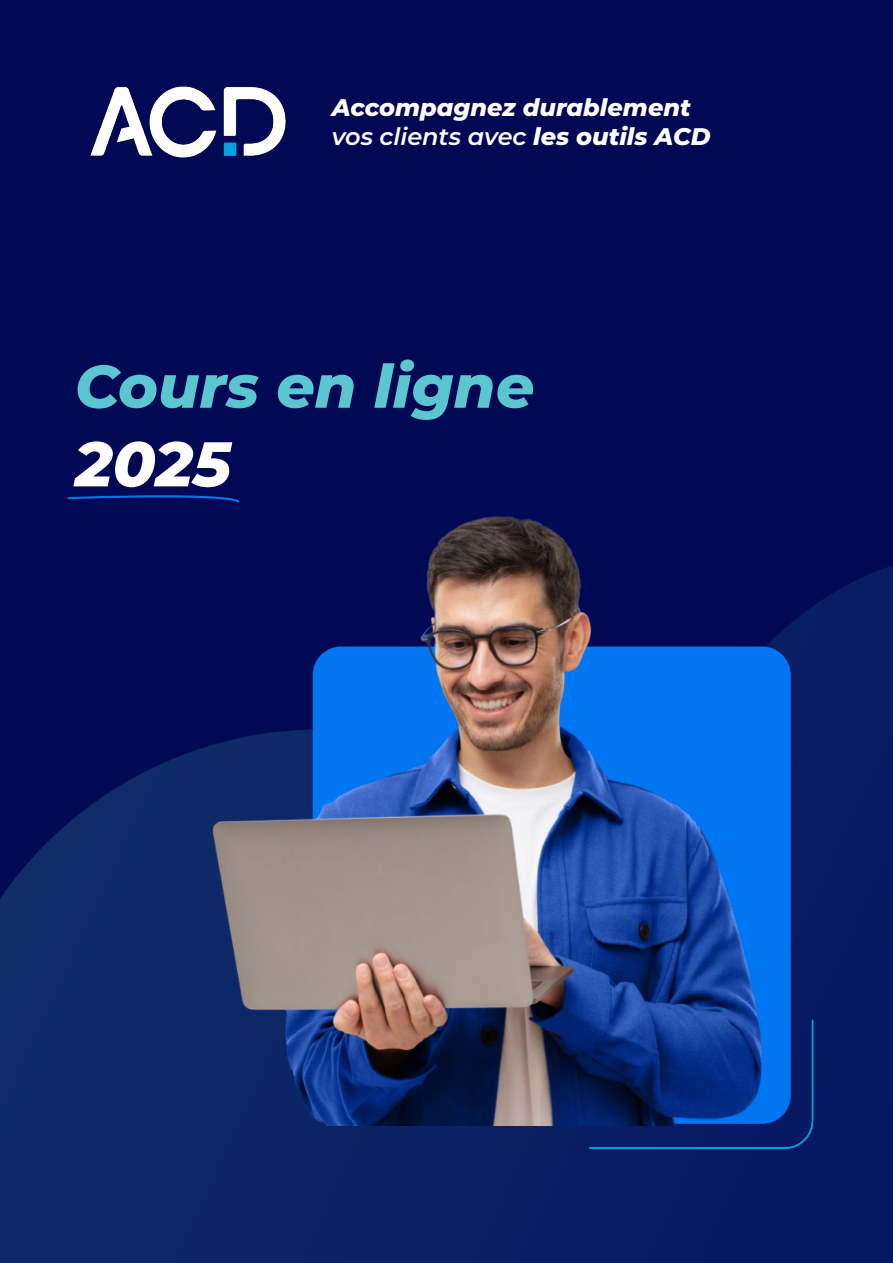
<style>
.page{position:relative;width:893px;height:1263px;background:#fff}
.page>*{position:absolute;margin:0;border:0;box-sizing:border-box;transform-origin:0 0}
.t1{font:italic 800 63px "Montserrat";color:#fff}
.t2{font:italic 800 60px "Montserrat";color:#5bc6cf}
.t3{font:italic 600 24px "Montserrat";color:#fff}
.t4{font:italic 800 24px "Montserrat";color:#fff}
.s1{font-weight:800}
</style>
<div class="page">
<img style="left:0;top:0;width:893px;height:1263px">
<svg style="left:67px;top:495px;width:174px;height:9px;background:#002178"></svg>
<div style="left:313px;top:646px;width:477px;height:478px;background:#0076f3;border-radius:28px"></div>
<img style="left:54px;top:54px;width:259px;height:135px">
<img style="left:183px;top:507px;width:589px;height:618px">
<img style="left:590px;top:1020px;width:223px;height:128px">
<p class="t4" style="left:332px;top:90px;width:361px">Accompagnez durablement</p>
<p class="t3" style="left:332px;top:119px;width:381px">vos clients avec <span class="s1">les outils ACD</span></p>
<p class="t2" style="left:75px;top:342px;width:461px">Cours en ligne</p>
<p class="t1" style="left:75px;top:418px;width:158px">2025</p>
</div>
